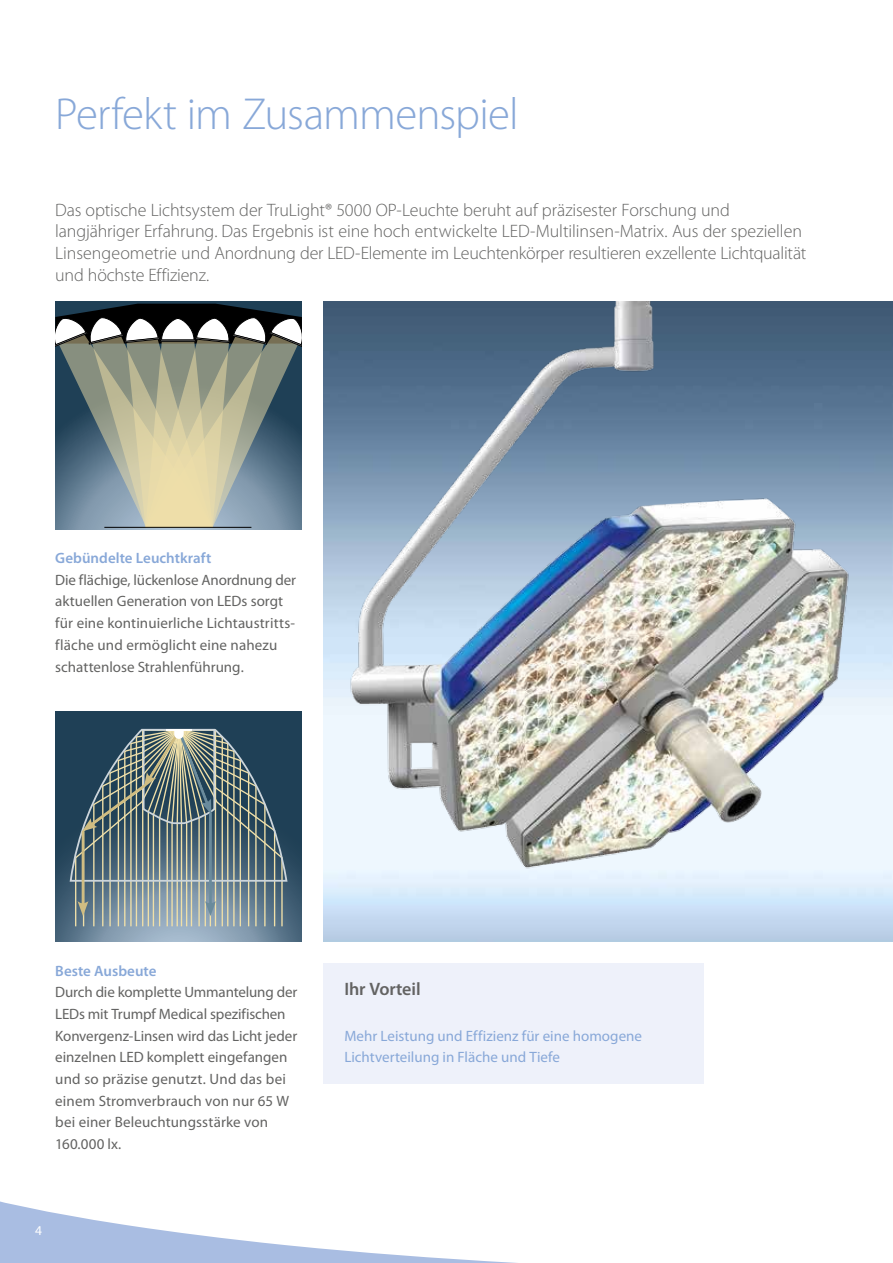
<style>
.page{position:relative;width:893px;height:1263px;background:#fff}
.page>*{position:absolute;margin:0;border:0;box-sizing:border-box;transform-origin:0 0}
.t1{font:300 45px "Myriad Pro";letter-spacing:-.02em;color:#88a8d8}
.t2{font:300 18px/21.8px "Myriad Pro";letter-spacing:-.01em;color:#636362}
.t3{font:600 18px "Myriad Pro";letter-spacing:-.005em;color:#636362}
.t4{font:15px/21.8px "Myriad Pro";color:#636362}
.t5{font:15px/21.8px "Myriad Pro";color:#88a8d8}
.t6{font:600 15px "Myriad Pro";color:#88a8d8}
.t7{font:13.5px "Myriad Pro";color:#fff}
</style>
<div class="page">
<div style="left:55px;top:712px;width:247px;height:229px;background:linear-gradient(to bottom,#13364c,#3f5c72)"></div>
<img style="left:323px;top:301px;width:570px;height:640px">
<div style="left:323px;top:963px;width:381px;height:121px;background:#eef1fa"></div>
<img style="left:328px;top:301px;width:565px;height:575px">
<svg style="left:0;top:1201px;width:517px;height:62px"></svg>
<svg style="left:55px;top:304px;width:247px;height:226px;background:#889088"></svg>
<svg style="left:55px;top:727px;width:234px;height:215px;background:#5a717c"></svg>
<h1 class="t1" style="left:55px;top:89px;width:465px">Perfekt im Zusammenspiel</h1>
<p class="t2" style="left:55px;top:199px;width:753px">Das optische Lichtsystem der TruLight® 5000 OP-Leuchte beruht auf präzisester Forschung und langjähriger Erfahrung. Das Ergebnis ist eine hoch entwickelte LED-Multilinsen-Matrix. Aus der speziellen Linsengeometrie und Anordnung der LED-Elemente im Leuchtenkörper resultieren exzellente Lichtqualität und höchste Effizienz.</p>
<p class="t6" style="left:55px;top:550px;width:158px">Gebündelte Leuchtkraft</p>
<p class="t4" style="left:55px;top:569px;width:242px">Die flächige, lückenlose Anordnung der aktuellen Generation von LEDs sorgt für eine kontinuierliche Lichtaustritts&shy;fläche und ermöglicht eine nahezu schattenlose Strahlenführung.</p>
<p class="t6" style="left:55px;top:962px;width:103px">Beste Ausbeute</p>
<p class="t4" style="left:55px;top:981px;width:244px">Durch die komplette Ummantelung der LEDs mit Trumpf Medical spezifischen Konvergenz-Linsen wird das Licht jeder einzelnen LED komplett eingefangen und so präzise genutzt. Und das bei einem Stromverbrauch von nur 65 W bei einer Beleuchtungsstärke von 160.000 lx.</p>
<p class="t7" style="left:35px;top:1223px;width:8px">4</p>
<p class="t3" style="left:344px;top:979px;width:78px">Ihr Vorteil</p>
<p class="t5" style="left:344px;top:1025px;width:299px">Mehr Leistung und Effizienz für eine homogene<br>Lichtverteilung in Fläche und Tiefe</p>
</div>
